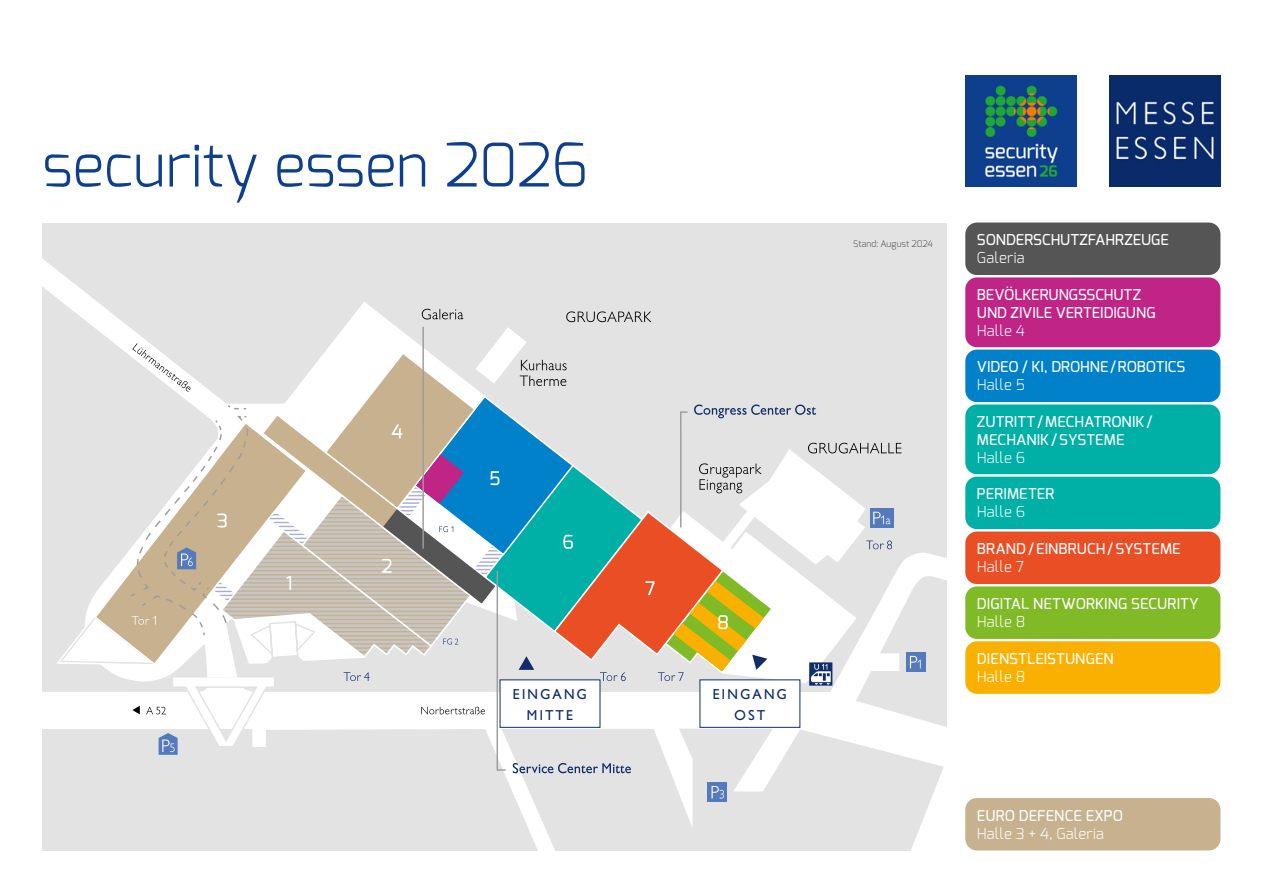
<style>
.page{position:relative;width:1263px;height:893px;background:#fff}
.page>*{position:absolute;margin:0;border:0;box-sizing:border-box;transform-origin:0 0}
.Headline__Exo_light__40pt{font:300 60px "Exo";letter-spacing:-.005em;color:#0e3f8f}
.Exo_Medium_9pt{font:500 15px/17.9px "Exo";letter-spacing:.005em;color:#fff}
.Exo_Medium_9pt-2{font:300 15px "Exo";letter-spacing:.01em;color:#fff}
.t1{font:14.85px/21px "Gill Sans BQ";letter-spacing:.14em;color:#102d69;text-align:center}
.Copy_Grau_6Pt{font:300 9px "Exo";letter-spacing:.005em;color:#555}
.s1{font-weight:300}
</style>
<div class="page">
<img style="left:1110px;top:76px;width:110px;height:111px">
<img style="left:965px;top:76px;width:111px;height:111px">
<div style="left:965px;top:223px;width:255px;height:52px;background:#555;border-radius:12px"></div>
<div style="left:965px;top:277px;width:255px;height:70px;background:#c02485;border-radius:12px"></div>
<div style="left:965px;top:404px;width:255px;height:70px;background:#00b0a6;border-radius:12px"></div>
<div style="left:965px;top:350px;width:255px;height:52px;background:#0081c9;border-radius:12px"></div>
<div style="left:965px;top:477px;width:255px;height:52px;background:#00b0a6;border-radius:12px"></div>
<div style="left:965px;top:531px;width:255px;height:53px;background:#e94e24;border-radius:12px"></div>
<div style="left:965px;top:641px;width:255px;height:53px;background:#f9b000;border-radius:12px"></div>
<div style="left:965px;top:586px;width:255px;height:53px;background:#80ba27;border-radius:12px"></div>
<div style="left:965px;top:798px;width:255px;height:52px;background:#c7b18e;border-radius:12px"></div>
<svg style="left:43px;top:367px;width:904px;height:483px;background:#e5e5e5"></svg>
<div style="left:43px;top:223px;width:824px;height:461px;background:#e3e3e3"></div>
<div style="left:906px;top:653px;width:19px;height:19px;background:#557abc"></div>
<svg style="left:910px;top:656px;width:11px;height:12px"></svg>
<div style="left:708px;top:783px;width:19px;height:19px;background:#557abc"></div>
<svg style="left:711px;top:786px;width:13px;height:13px"></svg>
<svg style="left:59px;top:309px;width:842px;height:464px"></svg>
<p class="Headline__Exo_light__40pt" style="left:43px;top:126px;width:548px">security essen 2026</p>
<p class="t1" style="left:513px;top:683px;width:76px">EINGANG<br>MITTE</p>
<p class="t1" style="left:713px;top:683px;width:76px">EINGANG<br>OST</p>
<p class="Copy_Grau_6Pt" style="left:853px;top:238px;width:81px">Stand: August 2024</p>
<p class="Exo_Medium_9pt" style="left:977px;top:231px;width:193px">SONDERSCHUTZFAHRZEUGE</p>
<p class="Exo_Medium_9pt-2" style="left:977px;top:248px;width:49px">Galeria</p>
<p class="Exo_Medium_9pt" style="left:977px;top:286px;width:180px">BEVÖLKERUNGSSCHUTZ<br>UND ZIVILE VERTEIDIGUNG</p>
<p class="Exo_Medium_9pt-2" style="left:977px;top:321px;width:49px">Halle 4</p>
<p class="Exo_Medium_9pt" style="left:977px;top:358px;width:210px">VIDEO / KI, DROHNE/ROBOTICS<br><span class="s1">Halle 5</span></p>
<p class="Exo_Medium_9pt" style="left:977px;top:413px;width:177px">ZUTRITT/MECHATRONIK/<br>MECHANIK/SYSTEME</p>
<p class="Exo_Medium_9pt-2" style="left:977px;top:448px;width:50px">Halle 6</p>
<p class="Exo_Medium_9pt" style="left:977px;top:485px;width:79px">PERIMETER<br><span class="s1">Halle 6</span></p>
<p class="Exo_Medium_9pt" style="left:977px;top:540px;width:205px">BRAND/EINBRUCH/SYSTEME</p>
<p class="Exo_Medium_9pt-2" style="left:977px;top:557px;width:49px">Halle 7</p>
<p class="Exo_Medium_9pt" style="left:977px;top:595px;width:223px">DIGITAL NETWORKING SECURITY<br><span class="s1">Halle 8</span></p>
<p class="Exo_Medium_9pt" style="left:977px;top:650px;width:138px">DIENSTLEISTUNGEN<br><span class="s1">Halle 8</span></p>
<p class="Exo_Medium_9pt" style="left:977px;top:806px;width:147px">EURO DEFENCE EXPO</p>
<p class="Exo_Medium_9pt-2" style="left:977px;top:823px;width:129px">Halle 3 + 4, Galeria</p>
</div>
